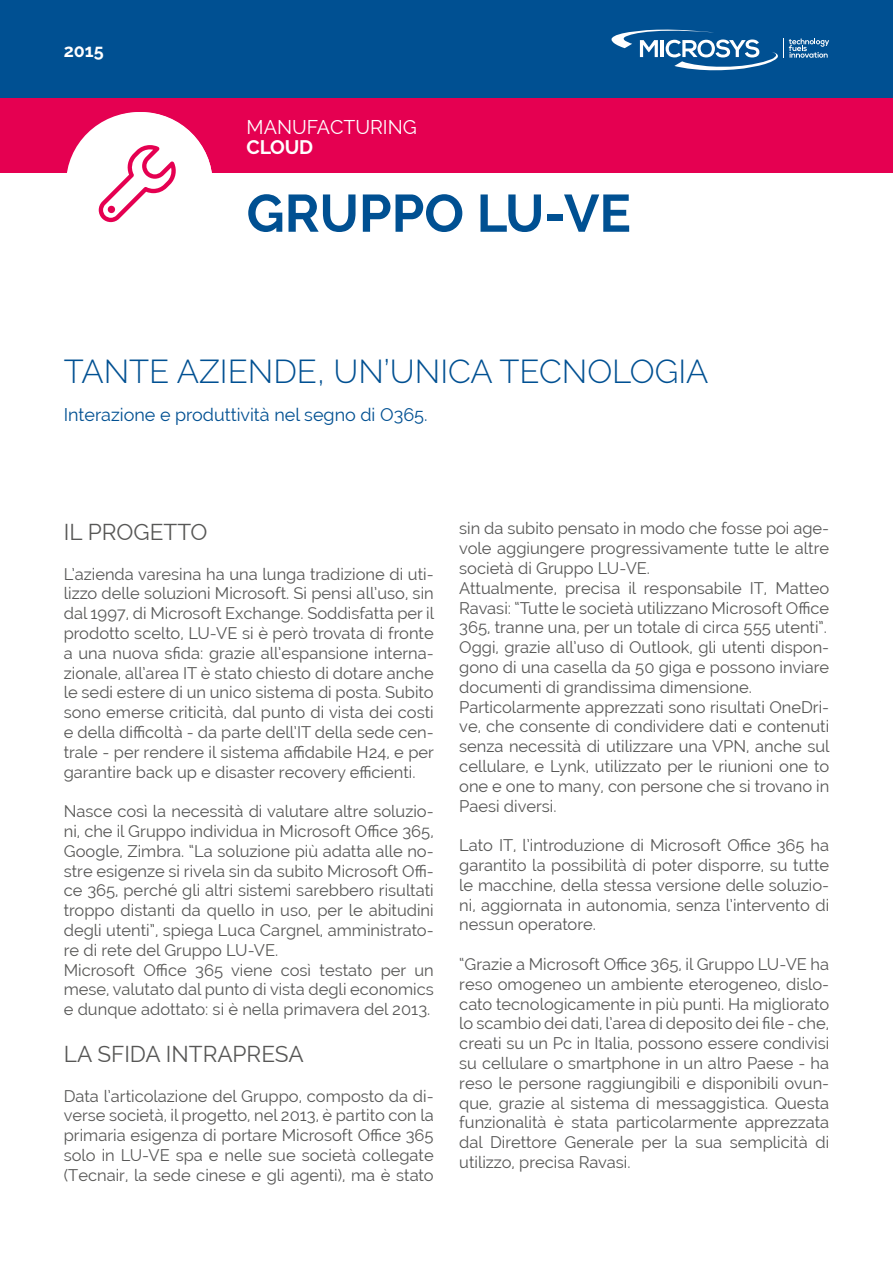
<style>
.page{position:relative;width:893px;height:1263px;background:#fff}
.page>*{position:absolute;margin:0;border:0;box-sizing:border-box;transform-origin:0 0}
.t1{font:700 52.5px "Raleway";color:#005092}
.t2{font:300 33px "Raleway";color:#005092}
.t3{font:22.5px "Raleway";color:#575756}
.t4{font:19.5px "Raleway";color:#fff}
.t5{font:700 19.5px "Raleway";letter-spacing:-.01em;color:#fff}
.t6{font:18px "Raleway";color:#005092}
.t7{font:700 18px "Raleway";color:#fff}
.t8{font:16.5px/19.8px "Raleway";color:#575756;text-align:justify}
</style>
<div class="page">
<div style="left:0;top:0;width:893px;height:98px;background:#005092"></div>
<div style="left:0;top:98px;width:893px;height:74px;background:#e50051"></div>
<svg style="left:611px;top:29px;width:218px;height:42px"></svg>
<div style="left:66px;top:112px;width:147px;height:143px;background:#fff;border-radius:50%"></div>
<div style="left:70px;top:112px;width:143px;height:143px;background:#fff;border-radius:50%"></div>
<svg style="left:99px;top:145px;width:77px;height:77px"></svg>
<p class="t7" style="left:64px;top:41px;width:42px">2015</p>
<p class="t4" style="left:247px;top:115px;width:172px">MANUFACTURING</p>
<p class="t5" style="left:247px;top:136px;width:68px">CLOUD</p>
<h1 class="t1" style="left:247px;top:183px;width:386px">GRUPPO LU-VE</h1>
<h2 class="t2" style="left:64px;top:352px;width:646px">TANTE AZIENDE, UN’UNICA TECNOLOGIA</h2>
<p class="t6" style="left:64px;top:404px;width:365px">Interazione e produttività nel segno di O365.</p>
<h3 class="t3" style="left:64px;top:519px;width:145px">IL PROGETTO</h3>
<p class="t8" style="left:64px;top:564px;width:372px">L’azienda varesina ha una lunga tradizione di uti&shy;lizzo delle soluzioni Microsoft. Si pensi all’uso, sin dal 1997, di Microsoft Exchange. Soddisfatta per il prodotto scelto, LU-VE si è però trovata di fronte a una nuova sfida: grazie all’espansione interna&shy;zionale, all’area IT è stato chiesto di dotare anche le sedi estere di un unico sistema di posta. Subito sono emerse criticità, dal punto di vista dei costi e della difficoltà - da parte dell’IT della sede cen&shy;trale - per rendere il sistema affidabile H24, e per garantire back up e disaster recovery efficienti.</p>
<p class="t8" style="left:64px;top:801px;width:371px;text-align:left">Nasce così la necessità di valutare altre soluzio&shy;ni, che il Gruppo individua in Microsoft Office 365, Google, Zimbra. “La soluzione più adatta alle no&shy;stre esigenze si rivela sin da subito Microsoft Offi&shy;ce 365, perché gli altri sistemi sarebbero risultati troppo distanti da quello in uso, per le abitudini degli utenti”, spiega Luca Cargnel, amministrato&shy;re di rete del Gruppo LU-VE.<br>Microsoft Office 365 viene così testato per un mese, valutato dal punto di vista degli economics e dunque adottato: si è nella primavera del 2013.</p>
<h3 class="t3" style="left:64px;top:1041px;width:241px">LA SFIDA INTRAPRESA</h3>
<p class="t8" style="left:64px;top:1086px;width:371px">Data l’articolazione del Gruppo, composto da di&shy;verse società, il progetto, nel 2013, è partito con la primaria esigenza di portare Microsoft Office 365 solo in LU-VE spa e nelle sue società collegate (Tecnair, la sede cinese e gli agenti), ma è stato</p>
<p class="t8" style="left:459px;top:519px;width:372px;text-align:left">sin da subito pensato in modo che fosse poi age&shy;vole aggiungere progressivamente tutte le altre società di Gruppo LU-VE.<br>Attualmente, precisa il responsabile IT, Matteo Ravasi: “Tutte le società utilizzano Microsoft Office 365, tranne una, per un totale di circa 555 utenti”.<br>Oggi, grazie all’uso di Outlook, gli utenti dispon&shy;gono di una casella da 50 giga e possono inviare documenti di grandissima dimensione.<br>Particolarmente apprezzati sono risultati OneDri&shy;ve, che consente di condividere dati e contenuti senza necessità di utilizzare una VPN, anche sul cellulare, e Lynk, utilizzato per le riunioni one to one e one to many, con persone che si trovano in Paesi diversi.</p>
<p class="t8" style="left:459px;top:835px;width:371px">Lato IT, l’introduzione di Microsoft Office 365 ha garantito la possibilità di poter disporre, su tutte le macchine, della stessa versione delle soluzio&shy;ni, aggiornata in autonomia, senza l’intervento di nessun operatore.</p>
<p class="t8" style="left:459px;top:954px;width:371px">“Grazie a Microsoft Office 365, il Gruppo LU-VE ha reso omogeneo un ambiente eterogeneo, dislo&shy;cato tecnologicamente in più punti. Ha migliorato lo scambio dei dati, l’area di deposito dei file - che, creati su un Pc in Italia, possono essere condivisi su cellulare o smartphone in un altro Paese - ha reso le persone raggiungibili e disponibili ovun&shy;que, grazie al sistema di messaggistica. Questa funzionalità è stata particolarmente apprezzata dal Direttore Generale per la sua semplicità di utilizzo, precisa Ravasi.</p>
</div>
